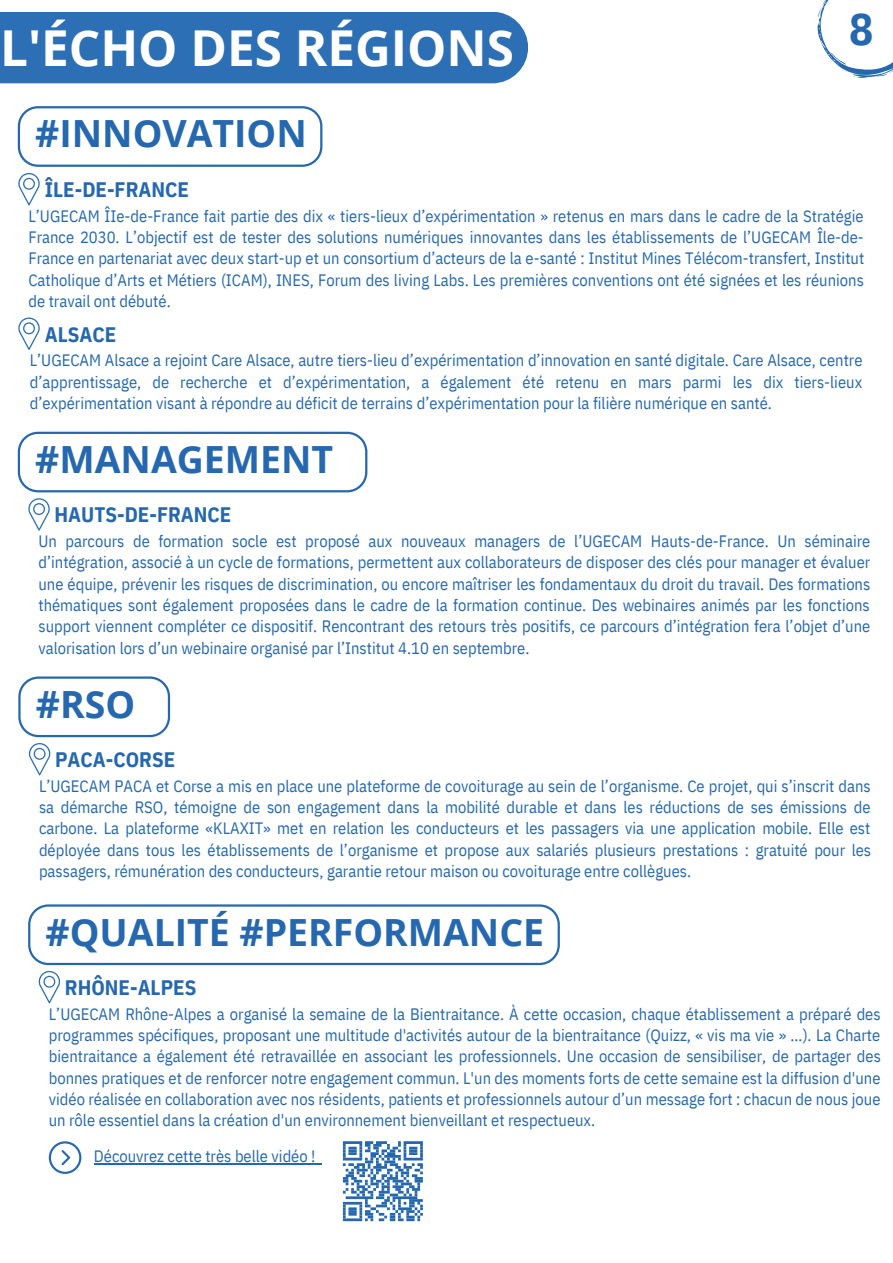
<style>
.page{position:relative;width:893px;height:1263px;background:#fff}
.page>*{position:absolute;margin:0;border:0;box-sizing:border-box;transform-origin:0 0}
.t1{font:700 49.5px "Open Sans";color:#fff}
.t2{font:700 45px "IBM Plex Sans Cond";color:#2568af}
.t3{font:700 37.5px "Open Sans";color:#2568af}
.t4{font:700 21px "IBM Plex Sans Cond";color:#2568af}
.t5{font:16.5px/21.3px "IBM Plex Sans Cond";color:#2568af;text-align:justify}
</style>
<div class="page">
<svg style="left:18px;top:173px;width:22px;height:33px"></svg>
<div style="left:0;top:12px;width:528px;height:71px;background:#2c6fb5"></div>
<svg style="left:817px;top:0;width:76px;height:78px"></svg>
<svg style="left:18px;top:106px;width:304px;height:61px"></svg>
<svg style="left:18px;top:318px;width:22px;height:32px"></svg>
<svg style="left:18px;top:432px;width:349px;height:60px"></svg>
<svg style="left:28px;top:498px;width:22px;height:33px"></svg>
<svg style="left:18px;top:676px;width:152px;height:61px"></svg>
<svg style="left:29px;top:743px;width:21px;height:33px"></svg>
<svg style="left:28px;top:904px;width:532px;height:61px"></svg>
<svg style="left:39px;top:971px;width:21px;height:32px"></svg>
<svg style="left:49px;top:1141px;width:32px;height:33px"></svg>
<hr style="left:94px;top:1163px;width:221px;height:1px;background:#2568af">
<svg style="left:343px;top:1141px;width:80px;height:80px"></svg>
<h1 class="t1" style="left:0;top:13px;width:515px">L'ÉCHO DES RÉGIONS</h1>
<h2 class="t2" style="left:849px;top:-1px;width:26px">8</h2>
<h3 class="t3" style="left:35px;top:107px;width:273px">#INNOVATION</h3>
<p class="t4" style="left:45px;top:175px;width:146px">ÎLE-DE-FRANCE</p>
<p class="t5" style="left:28px;top:205px;width:837px">L’UGECAM ÎIe-de-France fait partie des dix « tiers-lieux d’expérimentation » retenus en mars dans le cadre de la Stratégie France 2030. L’objectif est de tester des solutions numériques innovantes dans les établissements de l’UGECAM Île-de-France en partenariat avec deux start-up et un consortium d’acteurs de la e-santé : Institut Mines Télécom-transfert, Institut Catholique d’Arts et Métiers (ICAM), INES, Forum des living Labs. Les premières conventions ont été signées et les réunions de travail ont débuté.</p>
<p class="t4" style="left:45px;top:320px;width:73px">ALSACE</p>
<p class="t5" style="left:30px;top:349px;width:834px">L’UGECAM Alsace a rejoint Care Alsace, autre tiers-lieu d’expérimentation d’innovation en santé digitale. Care Alsace, centre d’apprentissage, de recherche et d’expérimentation, a également été retenu en mars parmi les dix tiers-lieux d’expérimentation visant à répondre au déficit de terrains d’expérimentation pour la filière numérique en santé.</p>
<h3 class="t3" style="left:35px;top:433px;width:299px">#MANAGEMENT</h3>
<p class="t4" style="left:55px;top:501px;width:178px">HAUTS-DE-FRANCE</p>
<p class="t5" style="left:38px;top:530px;width:833px">Un parcours de formation socle est proposé aux nouveaux managers de l’UGECAM Hauts-de-France. Un séminaire d’intégration, associé à un cycle de formations, permettent aux collaborateurs de disposer des clés pour manager et évaluer une équipe, prévenir les risques de discrimination, ou encore maîtriser les fondamentaux du droit du travail. Des formations thématiques sont également proposées dans le cadre de la formation continue. Des webinaires animés par les fonctions support viennent compléter ce dispositif. Rencontrant des retours très positifs, ce parcours d’intégration fera l’objet d’une valorisation lors d’un webinaire organisé par l’Institut 4.10 en septembre.</p>
<h3 class="t3" style="left:36px;top:678px;width:101px">#RSO</h3>
<p class="t4" style="left:55px;top:746px;width:122px">PACA-CORSE</p>
<p class="t5" style="left:39px;top:775px;width:833px">L’UGECAM PACA et Corse a mis en place une plateforme de covoiturage au sein de l’organisme. Ce projet, qui s’inscrit dans sa démarche RSO, témoigne de son engagement dans la mobilité durable et dans les réductions de ses émissions de carbone. La plateforme «KLAXIT» met en relation les conducteurs et les passagers via une application mobile. Elle est déployée dans tous les établissements de l’organisme et propose aux salariés plusieurs prestations : gratuité pour les passagers, rémunération des conducteurs, garantie retour maison ou covoiturage entre collègues.</p>
<h3 class="t3" style="left:46px;top:906px;width:500px">#QUALITÉ #PERFORMANCE</h3>
<p class="t4" style="left:65px;top:973px;width:133px">RHÔNE-ALPES</p>
<p class="t5" style="left:49px;top:1003px;width:833px">L’UGECAM Rhône-Alpes a organisé la semaine de la Bientraitance. À cette occasion, chaque établissement a préparé des programmes spécifiques, proposant une multitude d'activités autour de la bientraitance (Quizz, « vis ma vie » …). La Charte bientraitance a également été retravaillée en associant les professionnels. Une occasion de sensibiliser, de partager des bonnes pratiques et de renforcer notre engagement commun. L'un des moments forts de cette semaine est la diffusion d'une vidéo réalisée en collaboration avec nos résidents, patients et professionnels autour d’un message fort : chacun de nous joue un rôle essentiel dans la création d'un environnement bienveillant et respectueux.</p>
<p class="t5" style="left:94px;top:1145px;width:223px">Découvrez cette très belle vidéo !</p>
</div>
